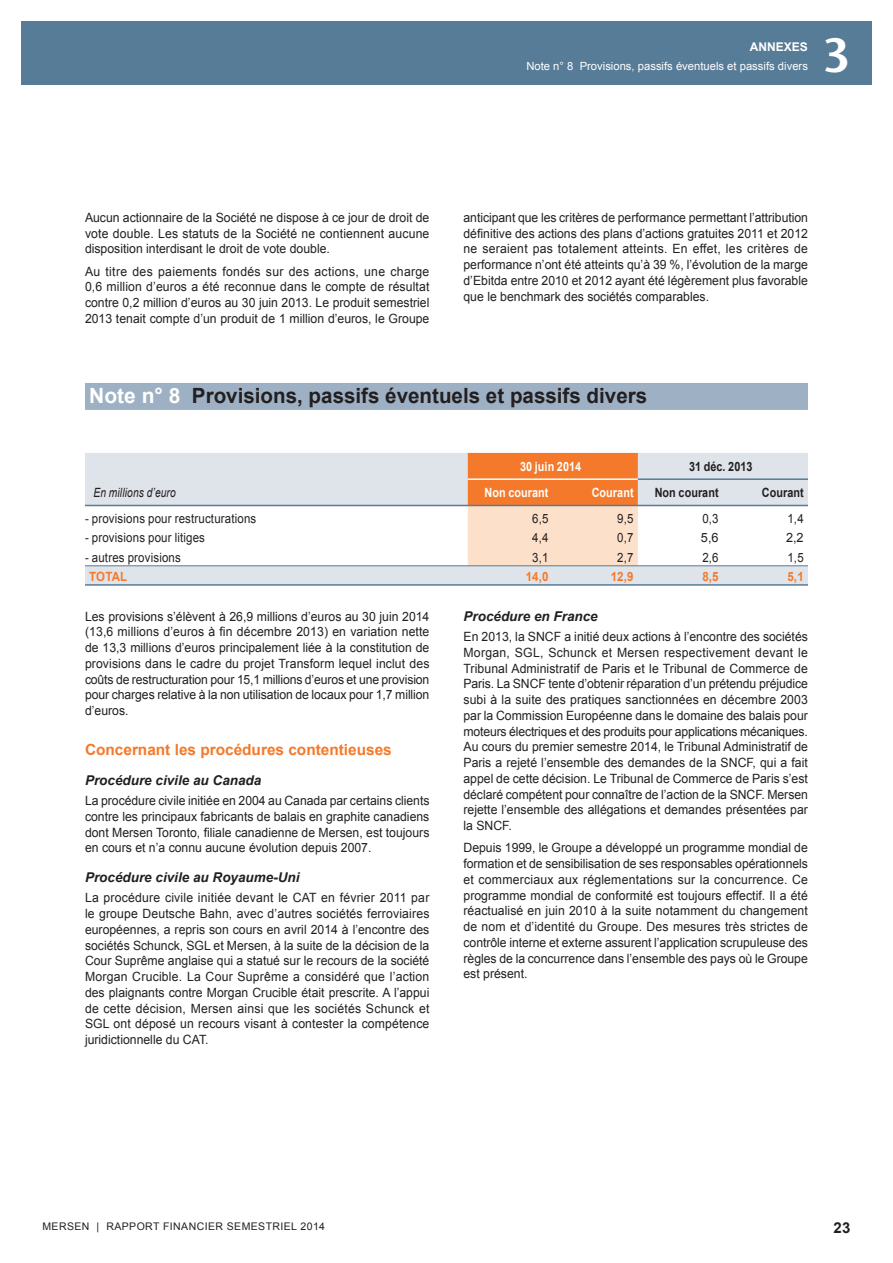
<style>
.page{position:relative;width:893px;height:1263px;background:#fff}
.page>*{position:absolute;margin:0;border:0;box-sizing:border-box;transform-origin:0 0}
.t1{font:600 48px "Stone Sans";color:#fff}
.t2{font:700 21px "Arial";color:#231f20}
.t3{font:700 15.3px "Arial";color:#f4792a}
.t4{font:700 15px "Arial";color:#231f20}
.t5{font:italic 700 13.5px "Arial";color:#231f20}
.t6{font:12.75px/15.8px "Arial";color:#231f20;text-align:justify;scale:.96 1}
.t7{font:12.75px "Arial";color:#231f20;scale:.9 1}
.t8{font:700 12.75px "Arial";letter-spacing:.005em;color:#fff;scale:.85 1}
.t9{font:700 12.75px "Arial";letter-spacing:.005em;color:#231f20;scale:.85 1}
.t10{font:700 12.75px "Arial";letter-spacing:.015em;color:#f4792a;scale:.9 1}
.t11{font:italic 12.75px "Arial";letter-spacing:.015em;color:#231f20;scale:.8 1}
.t12{font:12.75px "Arial";color:#231f20}
.t13{font:700 12px "Arial";color:#fff}
.t14{font:11.25px "Arial";color:#fff}
.t15{font:10.5px "Arial";letter-spacing:.04em;color:#231f20}
.s1{color:#fff}
</style>
<div class="page">
<div style="left:21px;top:21px;width:851px;height:64px;background:#567c98"></div>
<div style="left:85px;top:383px;width:723px;height:27px;background:#9eb1c4"></div>
<svg style="left:85px;top:453px;width:723px;height:131px;fill:#dfe4eb"></svg>
<svg style="left:468px;top:453px;width:170px;height:112px;background:#f8b080"></svg>
<hr style="left:468px;top:478px;width:170px;height:2px;background:#fff">
<hr style="left:638px;top:478px;width:170px;height:2px;background:#567c98">
<hr style="left:85px;top:505px;width:723px;height:1px;background:#567c98">
<hr style="left:85px;top:584px;width:723px;height:2px;background:#567c98">
<hr style="left:85px;top:565px;width:723px;height:1px;background:#567c98">
<p class="t13" style="left:750px;top:40px;width:60px">ANNEXES</p>
<p class="t14" style="left:526px;top:60px;width:283px">Note n° 8 Provisions, passifs éventuels et passifs divers</p>
<h1 class="t1" style="left:823px;top:37px;width:29px">3</h1>
<p class="t6" style="left:85px;top:210px;width:360px">Aucun actionnaire de la Société ne dispose à ce jour de droit de vote double. Les statuts de la Société ne contiennent aucune disposition interdisant le droit de vote double.</p>
<p class="t6" style="left:85px;top:263px;width:360px">Au titre des paiements fondés sur des actions, une charge 0,6 million d’euros a été reconnue dans le compte de résultat contre 0,2 million d’euros au 30 juin 2013. Le produit semestriel 2013 tenait compte d’un produit de 1 million d’euros, le Groupe</p>
<p class="t6" style="left:463px;top:210px;width:360px">anticipant que les critères de performance permettant l’attribution définitive des actions des plans d’actions gratuites 2011 et 2012 ne seraient pas totalement atteints. En effet, les critères de performance n’ont été atteints qu’à 39 %, l’évolution de la marge d’Ebitda entre 2010 et 2012 ayant été légèrement plus favorable que le benchmark des sociétés comparables.</p>
<h2 class="t2" style="left:89px;top:384px;width:559px"><span class="s1">Note n° 8</span> Provisions, passifs éventuels et passifs divers</h2>
<p class="t11" style="left:94px;top:485px;width:104px">En millions d’euro</p>
<p class="t8" style="left:520px;top:459px;width:73px">30 juin 2014</p>
<p class="t9" style="left:689px;top:459px;width:76px">31 déc. 2013</p>
<p class="t8" style="left:485px;top:485px;width:77px">Non courant</p>
<p class="t8" style="left:592px;top:485px;width:51px">Courant</p>
<p class="t9" style="left:655px;top:485px;width:77px">Non courant</p>
<p class="t9" style="left:762px;top:485px;width:51px">Courant</p>
<p class="t7" style="left:85px;top:512px;width:192px">- provisions pour restructurations</p>
<p class="t7" style="left:532px;top:512px;width:20px">6,5</p>
<p class="t7" style="left:617px;top:512px;width:20px">9,5</p>
<p class="t7" style="left:702px;top:512px;width:20px">0,3</p>
<p class="t7" style="left:787px;top:512px;width:20px">1,4</p>
<p class="t7" style="left:85px;top:531px;width:135px">- provisions pour litiges</p>
<p class="t7" style="left:532px;top:531px;width:20px">4,4</p>
<p class="t7" style="left:617px;top:531px;width:20px">0,7</p>
<p class="t12" style="left:701px;top:531px;width:19px">5,6</p>
<p class="t12" style="left:786px;top:531px;width:19px">2,2</p>
<p class="t7" style="left:85px;top:550px;width:108px">- autres provisions</p>
<p class="t7" style="left:532px;top:550px;width:20px">3,1</p>
<p class="t7" style="left:617px;top:550px;width:20px">2,7</p>
<p class="t7" style="left:702px;top:550px;width:20px">2,6</p>
<p class="t7" style="left:787px;top:550px;width:20px">1,5</p>
<p class="t10" style="left:89px;top:569px;width:44px">TOTAL</p>
<p class="t10" style="left:526px;top:569px;width:27px">14,0</p>
<p class="t10" style="left:611px;top:569px;width:27px">12,9</p>
<p class="t10" style="left:702px;top:569px;width:20px">8,5</p>
<p class="t10" style="left:787px;top:569px;width:20px">5,1</p>
<p class="t6" style="left:85px;top:608px;width:360px">Les provisions s’élèvent à 26,9 millions d’euros au 30 juin 2014 (13,6 millions d’euros à fin décembre 2013) en variation nette de 13,3 millions d’euros principalement liée à la constitution de provisions dans le cadre du projet Transform lequel inclut des coûts de restructuration pour 15,1 millions d’euros et une provision pour charges relative à la non utilisation de locaux pour 1,7 million d’euros.</p>
<p class="t3" style="left:85px;top:741px;width:308px">Concernant les procédures contentieuses</p>
<p class="t5" style="left:85px;top:773px;width:178px">Procédure civile au Canada</p>
<p class="t6" style="left:85px;top:793px;width:360px">La procédure civile initiée en 2004 au Canada par certains clients contre les principaux fabricants de balais en graphite canadiens dont Mersen Toronto, filiale canadienne de Mersen, est toujours en cours et n’a connu aucune évolution depuis 2007.</p>
<p class="t5" style="left:85px;top:870px;width:216px">Procédure civile au Royaume-Uni</p>
<p class="t6" style="left:85px;top:890px;width:360px">La procédure civile initiée devant le CAT en février 2011 par le groupe Deutsche Bahn, avec d’autres sociétés ferroviaires européennes, a repris son cours en avril 2014 à l’encontre des sociétés Schunck, SGL et Mersen, à la suite de la décision de la Cour Suprême anglaise qui a statué sur le recours de la société Morgan Crucible. La Cour Suprême a considéré que l’action des plaignants contre Morgan Crucible était prescrite. A l’appui de cette décision, Mersen ainsi que les sociétés Schunck et SGL ont déposé un recours visant à contester la compétence juridictionnelle du CAT.</p>
<p class="t5" style="left:463px;top:609px;width:136px">Procédure en France</p>
<p class="t6" style="left:463px;top:629px;width:360px">En 2013, la SNCF a initié deux actions à l’encontre des sociétés Morgan, SGL, Schunck et Mersen respectivement devant le Tribunal Administratif de Paris et le Tribunal de Commerce de Paris. La SNCF tente d’obtenir réparation d’un prétendu préjudice subi à la suite des pratiques sanctionnées en décembre 2003 par la Commission Européenne dans le domaine des balais pour moteurs électriques et des produits pour applications mécaniques.<br>Au cours du premier semestre 2014, le Tribunal Administratif de Paris a rejeté l’ensemble des demandes de la SNCF, qui a fait appel de cette décision. Le Tribunal de Commerce de Paris s’est déclaré compétent pour connaître de l’action de la SNCF. Mersen rejette l’ensemble des allégations et demandes présentées par la SNCF.</p>
<p class="t6" style="left:463px;top:840px;width:360px">Depuis 1999, le Groupe a développé un programme mondial de formation et de sensibilisation de ses responsables opérationnels et commerciaux aux réglementations sur la concurrence. Ce programme mondial de conformité est toujours effectif. Il a été réactualisé en juin 2010 à la suite notamment du changement de nom et d’identité du Groupe. Des mesures très strictes de contrôle interne et externe assurent l’application scrupuleuse des règles de la concurrence dans l’ensemble des pays où le Groupe est présent.</p>
<p class="t15" style="left:42px;top:1220px;width:284px">MERSEN | RAPPORT FINANCIER SEMESTRIEL 2014</p>
<p class="t4" style="left:833px;top:1219px;width:18px">23</p>
</div>
